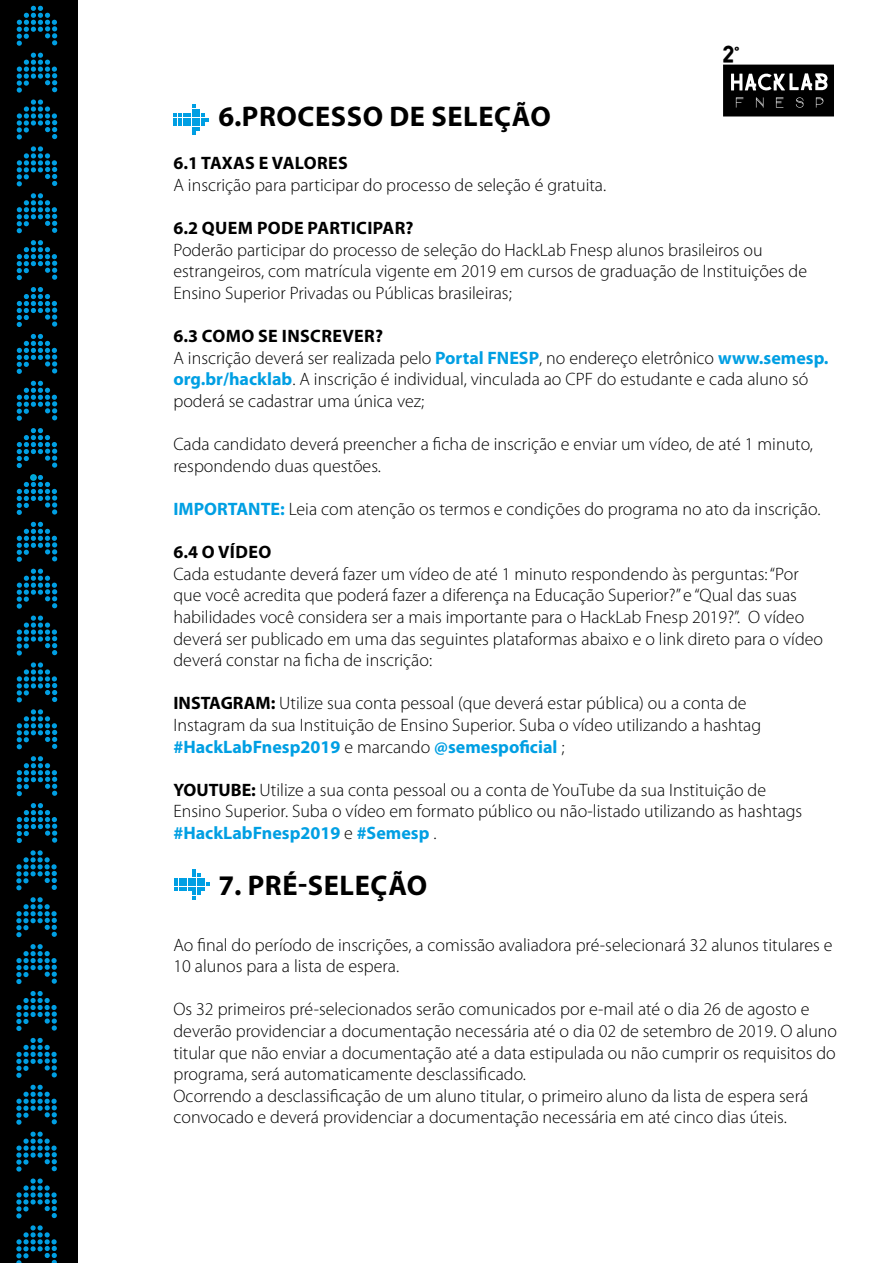
<style>
.page{position:relative;width:893px;height:1263px;background:#fff}
.page>*{position:absolute;margin:0;border:0;box-sizing:border-box;transform-origin:0 0}
.t1{font:700 28.5px "Myriad Pro";letter-spacing:.02em;color:#000}
.t2{font:19.8px "FARRAY";color:#000}
.t3{font:300 18px/21.6px "Myriad Pro";color:#000}
.t4{font:700 18px "Myriad Pro";letter-spacing:.02em;color:#000}
.s1{font-weight:700}
.s2{font-weight:700;color:#009fe3}
</style>
<div class="page">
<div style="left:0;top:0;width:77px;height:1263px;background:#000"></div>
<svg style="left:17px;top:381px;width:40px;height:40px"></svg>
<svg style="left:17px;top:334px;width:40px;height:40px"></svg>
<svg style="left:17px;top:287px;width:40px;height:40px"></svg>
<svg style="left:17px;top:240px;width:40px;height:40px"></svg>
<svg style="left:17px;top:193px;width:40px;height:40px"></svg>
<svg style="left:17px;top:146px;width:40px;height:40px"></svg>
<svg style="left:17px;top:100px;width:40px;height:39px"></svg>
<svg style="left:17px;top:53px;width:40px;height:40px"></svg>
<svg style="left:17px;top:6px;width:40px;height:40px"></svg>
<svg style="left:17px;top:803px;width:40px;height:40px"></svg>
<svg style="left:17px;top:756px;width:40px;height:40px"></svg>
<svg style="left:17px;top:709px;width:40px;height:40px"></svg>
<svg style="left:17px;top:662px;width:40px;height:40px"></svg>
<svg style="left:17px;top:615px;width:40px;height:40px"></svg>
<svg style="left:17px;top:569px;width:40px;height:40px"></svg>
<svg style="left:17px;top:522px;width:40px;height:40px"></svg>
<div style="left:30px;top:474px;width:7px;height:7px;border:2px solid #00b1d6;border-radius:50%"></div>
<svg style="left:17px;top:475px;width:40px;height:40px"></svg>
<svg style="left:17px;top:428px;width:40px;height:40px"></svg>
<svg style="left:16px;top:1225px;width:41px;height:38px"></svg>
<svg style="left:16px;top:1178px;width:41px;height:40px"></svg>
<svg style="left:16px;top:1131px;width:41px;height:40px"></svg>
<svg style="left:16px;top:1085px;width:41px;height:40px"></svg>
<svg style="left:16px;top:1038px;width:41px;height:40px"></svg>
<svg style="left:16px;top:991px;width:41px;height:40px"></svg>
<svg style="left:16px;top:944px;width:41px;height:40px"></svg>
<svg style="left:16px;top:897px;width:41px;height:40px"></svg>
<svg style="left:16px;top:850px;width:41px;height:40px"></svg>
<svg style="left:723px;top:65px;width:111px;height:51px;background:#262626"></svg>
<svg style="left:174px;top:105px;width:35px;height:30px"></svg>
<svg style="left:174px;top:869px;width:36px;height:30px"></svg>
<p class="t2" style="left:722px;top:40px;width:19px">2<sup>º</sup></p>
<h1 class="t1" style="left:218px;top:98px;width:334px">6.PROCESSO DE SELEÇÃO</h1>
<p class="t4" style="left:173px;top:151px;width:176px">6.1 TAXAS E VALORES</p>
<p class="t3" style="left:173px;top:174px;width:434px">A inscrição para participar do processo de seleção é gratuita.</p>
<p class="t4" style="left:173px;top:216px;width:242px">6.2 QUEM PODE PARTICIPAR?</p>
<p class="t3" style="left:173px;top:239px;width:635px">Poderão participar do processo de seleção do HackLab Fnesp alunos brasileiros ou estrangeiros, com matrícula vigente em 2019 em cursos de graduação de Instituições de<br>Ensino Superior Privadas ou Públicas brasileiras;</p>
<p class="t3" style="left:173px;top:326px;width:657px"><span class="s1">6.3 COMO SE INSCREVER?<br></span>A inscrição deverá ser realizada pelo <span class="s2">Portal FNESP</span>, no endereço eletrônico <span class="s2">www.semesp. org.br/hacklab</span>. A inscrição é individual, vinculada ao CPF do estudante e cada aluno só poderá se cadastrar uma única vez;</p>
<p class="t3" style="left:173px;top:434px;width:641px">Cada candidato deverá preencher a ficha de inscrição e enviar um vídeo, de até 1 minuto, respondendo duas questões.</p>
<p class="t3" style="left:173px;top:498px;width:649px"><span class="s2">IMPORTANTE:</span> Leia com atenção os termos e condições do programa no ato da inscrição.</p>
<p class="t4" style="left:173px;top:540px;width:99px">6.4 O VÍDEO</p>
<p class="t3" style="left:173px;top:563px;width:651px">Cada estudante deverá fazer um vídeo de até 1 minuto respondendo às perguntas: “Por que você acredita que poderá fazer a diferença na Educação Superior?” e “Qual das suas habilidades você considera ser a mais importante para o HackLab Fnesp 2019?”. O vídeo deverá ser publicado em uma das seguintes plataformas abaixo e o link direto para o vídeo deverá constar na ficha de inscrição:</p>
<p class="t3" style="left:173px;top:693px;width:589px"><span class="s1">INSTAGRAM:</span> Utilize sua conta pessoal (que deverá estar pública) ou a conta de<br>Instagram da sua Instituição de Ensino Superior. Suba o vídeo utilizando a hashtag <span class="s2">#HackLabFnesp2019</span> e marcando <span class="s2">@semespoficial</span> ;</p>
<p class="t3" style="left:173px;top:779px;width:630px"><span class="s1">YOUTUBE:</span> Utilize a sua conta pessoal ou a conta de YouTube da sua Instituição de<br>Ensino Superior. Suba o vídeo em formato público ou não-listado utilizando as hashtags <span class="s2">#HackLabFnesp2019</span> e <span class="s2">#Semesp</span> .</p>
<h1 class="t1" style="left:218px;top:866px;width:210px">7. PRÉ-SELEÇÃO</h1>
<p class="t3" style="left:173px;top:934px;width:661px">Ao final do período de inscrições, a comissão avaliadora pré-selecionará 32 alunos titulares e<br>10 alunos para a lista de espera.</p>
<p class="t3" style="left:173px;top:999px;width:665px">Os 32 primeiros pré-selecionados serão comunicados por e-mail até o dia 26 de agosto e deverão providenciar a documentação necessária até o dia 02 de setembro de 2019. O aluno titular que não enviar a documentação até a data estipulada ou não cumprir os requisitos do programa, será automaticamente desclassificado.<br>Ocorrendo a desclassificação de um aluno titular, o primeiro aluno da lista de espera será convocado e deverá providenciar a documentação necessária em até cinco dias úteis.</p>
</div>
